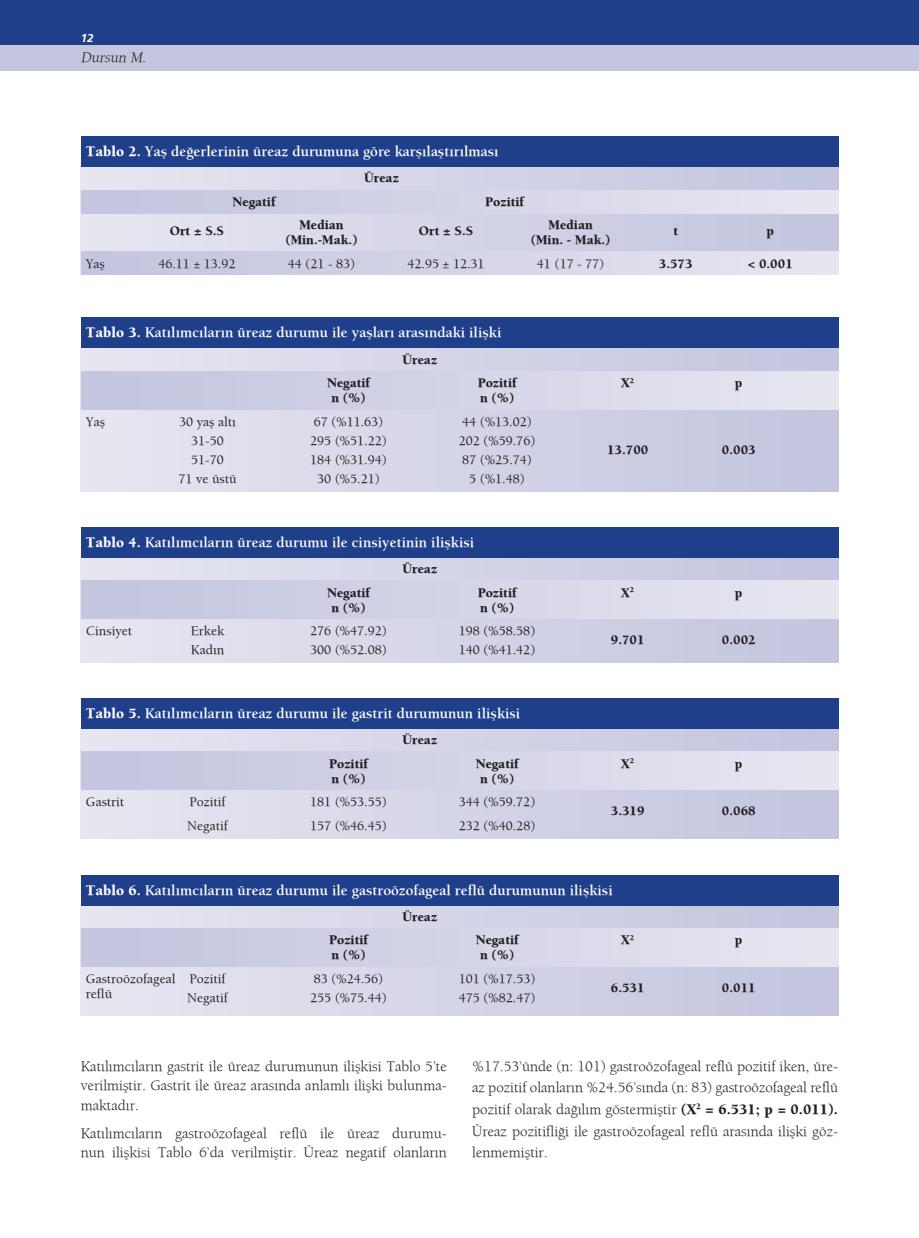
<style>
.page{position:relative;width:919px;height:1238px;background:#fff}
.page>*{position:absolute;margin:0;border:0;box-sizing:border-box;transform-origin:0 0}
.t1{font:300 15px/21.6px "Berkeley";color:#231f20;text-align:justify}
.t2{font:700 15px "Berkeley";color:#fff}
.t3{font:italic 300 15px "Berkeley";color:#231f20}
.t4{font:500 13.5px "Berkeley";color:#231f20}
.t5{font:900 13.5px "Berkeley";color:#231f20}
.t6{font:italic 700 12px "Fruga Sans";color:#fff}
.s1{font-weight:900}
</style>
<div class="page">
<hr style="left:918px;top:0;width:1px;height:45px;background:#1f3f8a">
<div style="left:0;top:44px;width:918px;height:27px;background:#c4c6df"></div>
<div style="left:0;top:0;width:918px;height:45px;background:#1f3f8a"></div>
<svg style="left:918px;top:45px;width:1px;height:26px"></svg>
<div style="left:81px;top:167px;width:757px;height:106px;background:linear-gradient(to right,#e7e6f0,#c2c4df)"></div>
<div style="left:81px;top:190px;width:757px;height:24px;background:linear-gradient(to right,#c2c4df,#e7e6f0)"></div>
<div style="left:81px;top:251px;width:757px;height:23px;background:linear-gradient(to right,#c2c4df,#e7e6f0)"></div>
<div style="left:81px;top:136px;width:757px;height:31px;background:#1f3f8a"></div>
<div style="left:81px;top:348px;width:757px;height:143px;background:linear-gradient(to right,#e7e6f0,#c2c4df)"></div>
<div style="left:81px;top:371px;width:757px;height:38px;background:linear-gradient(to right,#c2c4df,#e7e6f0)"></div>
<div style="left:81px;top:317px;width:757px;height:31px;background:#1f3f8a"></div>
<div style="left:81px;top:558px;width:757px;height:104px;background:linear-gradient(to right,#e6e5f0,#c3c5df)"></div>
<div style="left:81px;top:580px;width:757px;height:38px;background:linear-gradient(to right,#c2c4df,#e7e6f0)"></div>
<div style="left:81px;top:527px;width:757px;height:30px;background:#1f3f8a"></div>
<div style="left:81px;top:729px;width:757px;height:109px;background:linear-gradient(to right,#e6e5f0,#c3c5df)"></div>
<div style="left:81px;top:751px;width:757px;height:38px;background:linear-gradient(to right,#c2c4df,#e7e6f0)"></div>
<div style="left:81px;top:698px;width:757px;height:31px;background:#1f3f8a"></div>
<div style="left:81px;top:905px;width:757px;height:110px;background:linear-gradient(to right,#e7e6f0,#c2c4df)"></div>
<div style="left:81px;top:928px;width:757px;height:38px;background:linear-gradient(to right,#c2c4df,#e7e6f0)"></div>
<div style="left:81px;top:874px;width:757px;height:31px;background:#1f3f8a"></div>
<p class="t6" style="left:81px;top:31px;width:14px">12</p>
<p class="t3" style="left:81px;top:49px;width:70px">Dursun M.</p>
<p class="t2" style="left:86px;top:142px;width:414px"><span class="s1">Tablo 2.</span> Yaş değerlerinin üreaz durumuna göre karşılaştırılması</p>
<p class="t5" style="left:364px;top:170px;width:36px">Üreaz</p>
<p class="t5" style="left:232px;top:193px;width:44px">Negatif</p>
<p class="t5" style="left:485px;top:193px;width:40px">Pozitif</p>
<p class="t5" style="left:170px;top:223px;width:56px">Ort ± S.S</p>
<p class="t5" style="left:299px;top:217px;width:46px">Median</p>
<p class="t5" style="left:548px;top:217px;width:46px">Median</p>
<p class="t5" style="left:419px;top:223px;width:56px">Ort ± S.S</p>
<p class="t5" style="left:285px;top:232px;width:74px">(Min.-Mak.)</p>
<p class="t5" style="left:531px;top:232px;width:81px">(Min. - Mak.)</p>
<p class="t5" style="left:673px;top:223px;width:6px">t</p>
<p class="t5" style="left:766px;top:223px;width:9px">p</p>
<p class="t4" style="left:86px;top:255px;width:20px">Yaş</p>
<p class="t4" style="left:158px;top:255px;width:79px">46.11 ± 13.92</p>
<p class="t4" style="left:288px;top:255px;width:69px">44 (21 - 83)</p>
<p class="t4" style="left:407px;top:255px;width:79px">42.95 ± 12.31</p>
<p class="t4" style="left:537px;top:255px;width:69px">41 (17 - 77)</p>
<p class="t5" style="left:658px;top:255px;width:35px">3.573</p>
<p class="t5" style="left:747px;top:255px;width:47px">&lt; 0.001</p>
<p class="t2" style="left:86px;top:323px;width:417px"><span class="s1">Tablo 3.</span> Katılımcıların üreaz durumu ile yaşları arasındaki ilişki</p>
<p class="t5" style="left:402px;top:351px;width:36px">Üreaz</p>
<p class="t5" style="left:327px;top:375px;width:44px">Negatif</p>
<p class="t5" style="left:477px;top:375px;width:40px">Pozitif</p>
<p class="t5" style="left:621px;top:375px;width:14px">X<sup>2</sup></p>
<p class="t5" style="left:734px;top:375px;width:9px">p</p>
<p class="t5" style="left:331px;top:390px;width:36px">n (%)</p>
<p class="t5" style="left:480px;top:390px;width:36px">n (%)</p>
<p class="t4" style="left:86px;top:413px;width:20px">Yaş</p>
<p class="t4" style="left:179px;top:413px;width:58px">30 yaş altı</p>
<p class="t4" style="left:313px;top:413px;width:71px">67 (%11.63)</p>
<p class="t4" style="left:462px;top:413px;width:71px">44 (%13.02)</p>
<p class="t4" style="left:191px;top:432px;width:34px">31-50</p>
<p class="t4" style="left:310px;top:432px;width:78px">295 (%51.22)</p>
<p class="t4" style="left:458px;top:432px;width:78px">202 (%59.76)</p>
<p class="t5" style="left:607px;top:441px;width:43px">13.700</p>
<p class="t5" style="left:721px;top:441px;width:35px">0.003</p>
<p class="t4" style="left:191px;top:452px;width:34px">51-70</p>
<p class="t4" style="left:310px;top:452px;width:78px">184 (%31.94)</p>
<p class="t4" style="left:462px;top:452px;width:71px">87 (%25.74)</p>
<p class="t4" style="left:178px;top:471px;width:60px">71 ve üstü</p>
<p class="t4" style="left:317px;top:471px;width:64px">30 (%5.21)</p>
<p class="t4" style="left:469px;top:471px;width:57px">5 (%1.48)</p>
<p class="t2" style="left:86px;top:533px;width:390px"><span class="s1">Tablo 4.</span> Katılımcıların üreaz durumu ile cinsiyetinin ilişkisi</p>
<p class="t5" style="left:402px;top:560px;width:36px">Üreaz</p>
<p class="t5" style="left:327px;top:584px;width:44px">Negatif</p>
<p class="t5" style="left:477px;top:584px;width:40px">Pozitif</p>
<p class="t5" style="left:621px;top:584px;width:14px">X<sup>2</sup></p>
<p class="t5" style="left:734px;top:584px;width:9px">p</p>
<p class="t5" style="left:331px;top:599px;width:36px">n (%)</p>
<p class="t5" style="left:480px;top:599px;width:36px">n (%)</p>
<p class="t4" style="left:86px;top:622px;width:48px">Cinsiyet</p>
<p class="t4" style="left:191px;top:622px;width:35px">Erkek</p>
<p class="t4" style="left:310px;top:622px;width:78px">276 (%47.92)</p>
<p class="t4" style="left:458px;top:622px;width:78px">198 (%58.58)</p>
<p class="t5" style="left:610px;top:631px;width:35px">9.701</p>
<p class="t5" style="left:721px;top:631px;width:35px">0.002</p>
<p class="t4" style="left:191px;top:642px;width:35px">Kadın</p>
<p class="t4" style="left:310px;top:642px;width:78px">300 (%52.08)</p>
<p class="t4" style="left:458px;top:642px;width:78px">140 (%41.42)</p>
<p class="t2" style="left:86px;top:704px;width:436px"><span class="s1">Tablo 5.</span> Katılımcıların üreaz durumu ile gastrit durumunun ilişkisi</p>
<p class="t5" style="left:402px;top:732px;width:36px">Üreaz</p>
<p class="t5" style="left:329px;top:755px;width:40px">Pozitif</p>
<p class="t5" style="left:475px;top:755px;width:44px">Negatif</p>
<p class="t5" style="left:621px;top:755px;width:14px">X<sup>2</sup></p>
<p class="t5" style="left:734px;top:755px;width:9px">p</p>
<p class="t5" style="left:331px;top:770px;width:36px">n (%)</p>
<p class="t5" style="left:480px;top:770px;width:36px">n (%)</p>
<p class="t4" style="left:86px;top:794px;width:40px">Gastrit</p>
<p class="t4" style="left:189px;top:794px;width:38px">Pozitif</p>
<p class="t4" style="left:310px;top:794px;width:78px">181 (%53.55)</p>
<p class="t4" style="left:458px;top:794px;width:78px">344 (%59.72)</p>
<p class="t5" style="left:610px;top:803px;width:35px">3.319</p>
<p class="t5" style="left:721px;top:803px;width:35px">0.068</p>
<p class="t4" style="left:187px;top:817px;width:42px">Negatif</p>
<p class="t4" style="left:310px;top:817px;width:78px">157 (%46.45)</p>
<p class="t4" style="left:458px;top:817px;width:78px">232 (%40.28)</p>
<p class="t2" style="left:86px;top:880px;width:528px"><span class="s1">Tablo 6.</span> Katılımcıların üreaz durumu ile gastroözofageal reflü durumunun ilişkisi</p>
<p class="t5" style="left:402px;top:908px;width:36px">Üreaz</p>
<p class="t5" style="left:329px;top:932px;width:40px">Pozitif</p>
<p class="t5" style="left:475px;top:932px;width:44px">Negatif</p>
<p class="t5" style="left:621px;top:932px;width:14px">X<sup>2</sup></p>
<p class="t5" style="left:734px;top:932px;width:9px">p</p>
<p class="t5" style="left:331px;top:947px;width:36px">n (%)</p>
<p class="t5" style="left:480px;top:947px;width:36px">n (%)</p>
<p class="t4" style="left:86px;top:970px;width:141px">Gastroözofageal Pozitif</p>
<p class="t4" style="left:313px;top:970px;width:71px">83 (%24.56)</p>
<p class="t4" style="left:458px;top:970px;width:78px">101 (%17.53)</p>
<p class="t5" style="left:610px;top:979px;width:35px">6.531</p>
<p class="t5" style="left:721px;top:979px;width:35px">0.011</p>
<p class="t4" style="left:86px;top:985px;width:28px">reflü</p>
<p class="t4" style="left:187px;top:989px;width:42px">Negatif</p>
<p class="t4" style="left:310px;top:989px;width:78px">255 (%75.44)</p>
<p class="t4" style="left:458px;top:989px;width:78px">475 (%82.47)</p>
<p class="t1" style="left:81px;top:1055px;width:367px;line-height:19.5px">Katılımcıların gastrit ile üreaz durumunun ilişkisi Tablo 5’te verilmiştir. Gastrit ile üreaz arasında anlamlı ilişki bulunma&shy;maktadır.</p>
<p class="t1" style="left:81px;top:1122px;width:367px;line-height:19.5px">Katılımcıların gastroözofageal reflü ile üreaz durumu&shy;nun ilişkisi Tablo 6’da verilmiştir. Üreaz negatif olanların</p>
<p class="t1" style="left:472px;top:1054px;width:367px">%17.53’ünde (n: 101) gastroözofageal reflü pozitif iken, üre&shy;az pozitif olanların %24.56’sında (n: 83) gastroözofageal reflü pozitif olarak dağılım göstermiştir <span class="s1">(X</span><sup>2</sup> <span class="s1">= 6.531; p = 0.011).<br></span>Üreaz pozitifliği ile gastroözofageal reflü arasında ilişki göz&shy;lenmemiştir.</p>
</div>
